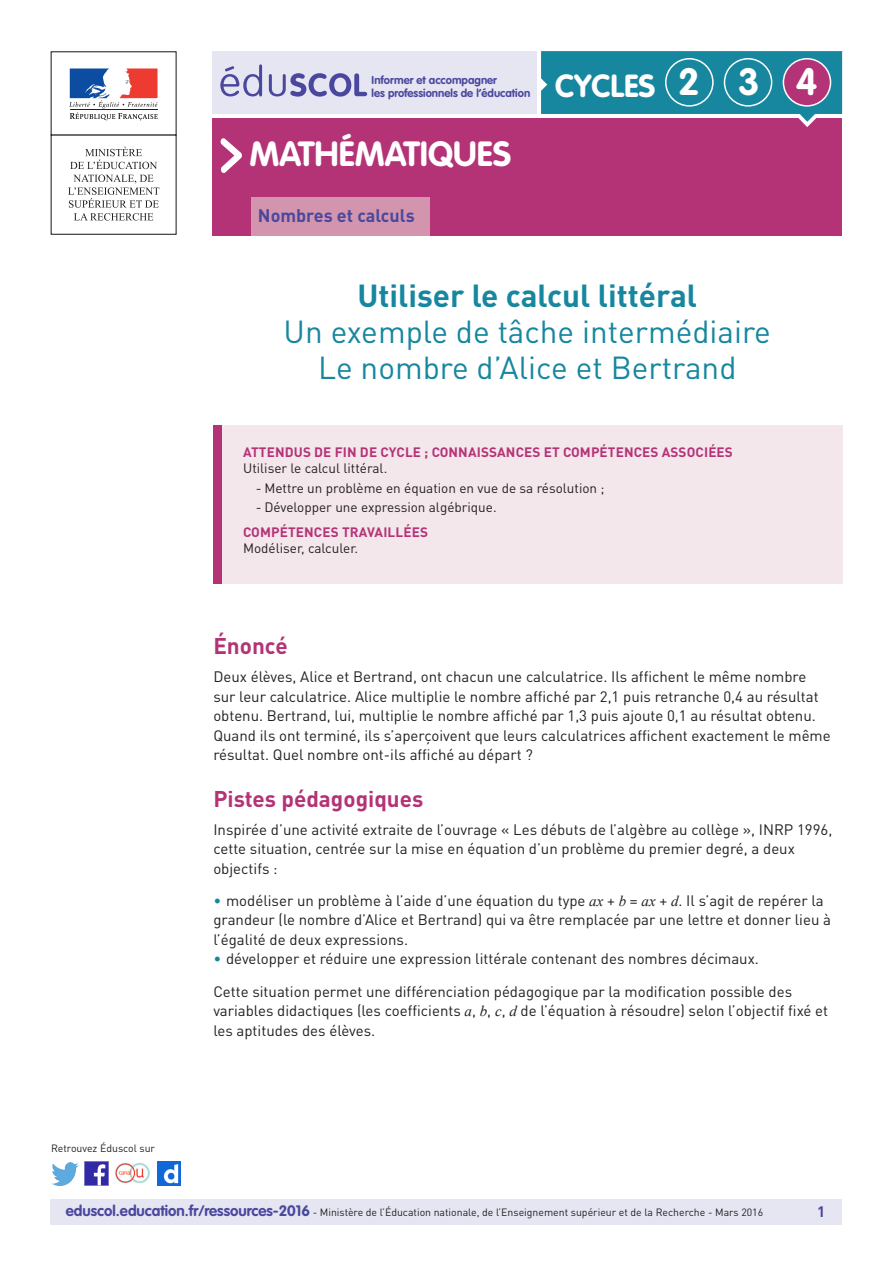
<style>
.page{position:relative;width:893px;height:1263px;background:#fff}
.page>*{position:absolute;margin:0;border:0;box-sizing:border-box;transform-origin:0 0}
.t1{font:700 37.5px "VAG Rounded Std";color:#fff}
._01_Nom_de_la_discip{font:700 34.5px "VAG Rounded Std";color:#fff}
._02_Sous-titre{font:31.5px "DIN Pro";color:#16879f}
._01_Titre_de_la_fich{font:700 31.5px "DIN Pro";color:#16879f}
.t2{font:700 31.5px "VAG Rounded Std";color:#fff}
._03_Titre_de_niveau{font:700 22.5px "DIN Pro";color:#b43376}
.t3{font:700 18px "DIN Pro";color:#4a489e}
._06_Texte_courant{font:15px/19.5px "DIN Pro";color:#231f20}
._08_Liste_à_puces_ni{font:15px/19.5px "DIN Pro";color:#231f20}
.t4{font:700 15px "DIN Pro";color:#4a489e}
._09_Liste_à_tirets_n{font:13.5px "DIN Pro";color:#231f20}
._03_Titre_info_conte{font:700 13.5px "DIN Pro";letter-spacing:.01em;color:#b43376}
._01_Texte_info_conte{font:13.5px "DIN Pro";color:#231f20}
.t5{font:700 11.25px/13.5px "VAG Rounded Std";color:#4a489e}
.t6{font:10.5px "DIN Pro";color:#231f20}
.s1{color:#16879f}
.s2{font-family:"Times New Roman";font-style:italic}
.s3{font-family:"VAG Rounded Std";font-weight:700;font-size:15px;color:#4a489e}
</style>
<div class="page">
<div style="left:213px;top:118px;width:629px;height:118px;background:#b43376"></div>
<div style="left:251px;top:197px;width:179px;height:39px;background:#d395ae"></div>
<svg style="left:220px;top:138px;width:22px;height:35px"></svg>
<div style="left:213px;top:51px;width:324px;height:63px;background:#e6e5f2"></div>
<svg style="left:220px;top:64px;width:147px;height:33px"></svg>
<div style="left:51px;top:51px;width:126px;height:85px;border:1px solid #231f20"></div>
<svg style="left:69px;top:68px;width:89px;height:52px"></svg>
<hr style="left:70px;top:109px;width:87px;height:1px;background:#231f20">
<svg style="left:70px;top:147px;width:87px;height:22px"></svg>
<svg style="left:68px;top:175px;width:91px;height:46px"></svg>
<svg style="left:541px;top:51px;width:301px;height:76px"></svg>
<div style="left:665px;top:58px;width:49px;height:49px;border:2px solid #fff;border-radius:50%"></div>
<div style="left:724px;top:59px;width:48px;height:47px;background:#16879f;border-radius:50%"></div>
<div style="left:724px;top:58px;width:48px;height:49px;border:2px solid #fff;border-radius:50%"></div>
<div style="left:783px;top:59px;width:47px;height:47px;background:#b43376;border-radius:50%"></div>
<div style="left:783px;top:58px;width:48px;height:49px;border:2px solid #fff;border-radius:50%"></div>
<div style="left:50px;top:1199px;width:791px;height:26px;background:#e6e5f2"></div>
<img style="left:85px;top:1162px;width:23px;height:23px">
<img style="left:51px;top:1163px;width:28px;height:22px">
<img style="left:158px;top:1162px;width:22px;height:23px">
<img style="left:115px;top:1163px;width:35px;height:21px">
<div style="left:213px;top:425px;width:630px;height:159px;background:#f4e7ec"></div>
<div style="left:213px;top:425px;width:9px;height:159px;background:#b43376"></div>
<p class="t5" style="left:372px;top:74px;width:160px">Informer et accompagner<br>les professionnels de l’éducation</p>
<p class="t2" style="left:555px;top:67px;width:102px">CYCLES</p>
<p class="t1" style="left:678px;top:60px;width:23px">2</p>
<p class="t1" style="left:738px;top:60px;width:23px">3</p>
<p class="t1" style="left:796px;top:60px;width:23px">4</p>
<p class="_01_Nom_de_la_discip" style="left:249px;top:133px;width:263px">MATHÉMATIQUES</p>
<p class="t3" style="left:258px;top:204px;width:158px">Nombres et calculs</p>
<p class="_01_Titre_de_la_fich" style="left:357px;top:275px;width:341px">Utiliser le calcul littéral</p>
<p class="_02_Sous-titre" style="left:284px;top:312px;width:489px">Un exemple de tâche intermédiaire</p>
<p class="_02_Sous-titre" style="left:318px;top:348px;width:420px">Le nombre d’Alice et Bertrand</p>
<p class="_03_Titre_info_conte" style="left:243px;top:443px;width:491px">ATTENDUS DE FIN DE CYCLE ; CONNAISSANCES ET COMPÉTENCES ASSOCIÉES</p>
<p class="_01_Texte_info_conte" style="left:243px;top:460px;width:146px">Utiliser le calcul littéral.</p>
<p class="_09_Liste_à_tirets_n" style="left:256px;top:479px;width:350px">- Mettre un problème en équation en vue de sa résolution ;</p>
<p class="_09_Liste_à_tirets_n" style="left:256px;top:499px;width:242px">- Développer une expression algébrique.</p>
<p class="_03_Titre_info_conte" style="left:243px;top:523px;width:186px">COMPÉTENCES TRAVAILLÉES</p>
<p class="_01_Texte_info_conte" style="left:243px;top:539px;width:116px">Modéliser, calculer.</p>
<p class="t6" style="left:51px;top:1141px;width:106px">Retrouvez Éduscol sur</p>
<p class="_03_Titre_de_niveau" style="left:213px;top:631px;width:76px">Énoncé</p>
<p class="_06_Texte_courant" style="left:213px;top:666px;width:619px">Deux élèves, Alice et Bertrand, ont chacun une calculatrice. Ils affichent le même nombre sur leur calculatrice. Alice multiplie le nombre affiché par 2,1 puis retranche 0,4 au résultat obtenu. Bertrand, lui, multiplie le nombre affiché par 1,3 puis ajoute 0,1 au résultat obtenu.<br>Quand ils ont terminé, ils s’aperçoivent que leurs calculatrices affichent exactement le même résultat. Quel nombre ont-ils affiché au départ ?</p>
<p class="_03_Titre_de_niveau" style="left:213px;top:783px;width:212px">Pistes pédagogiques</p>
<p class="_06_Texte_courant" style="left:213px;top:819px;width:620px">Inspirée d’une activité extraite de l’ouvrage « Les débuts de l’algèbre au collège », INRP 1996, cette situation, centrée sur la mise en équation d’un problème du premier degré, a deux objectifs :</p>
<p class="_08_Liste_à_puces_ni" style="left:213px;top:890px;width:619px"><span class="s1">•</span> modéliser un problème à l’aide d’une équation du type <span class="s2">ax</span> + <span class="s2">b</span> = <span class="s2">ax</span> + <span class="s2">d</span>. Il s’agit de repérer la grandeur (le nombre d’Alice et Bertrand) qui va être remplacée par une lettre et donner lieu à l’égalité de deux expressions.</p>
<p class="_08_Liste_à_puces_ni" style="left:213px;top:949px;width:547px"><span class="s1">•</span> développer et réduire une expression littérale contenant des nombres décimaux.</p>
<p class="_06_Texte_courant" style="left:213px;top:981px;width:616px">Cette situation permet une différenciation pédagogique par la modification possible des variables didactiques (les coefficients <span class="s2">a</span>, <span class="s2">b</span>, <span class="s2">c</span>, <span class="s2">d</span> de l’équation à résoudre) selon l’objectif fixé et les aptitudes des élèves.</p>
<p class="t6" style="left:66px;top:1205px;width:699px"><span class="s3">eduscol.education.fr/ressources-2016</span> - Ministère de l’Éducation nationale, de l’Enseignement supérieur et de la Recherche - Mars 2016</p>
<p class="t4" style="left:817px;top:1201px;width:10px">1</p>
</div>
